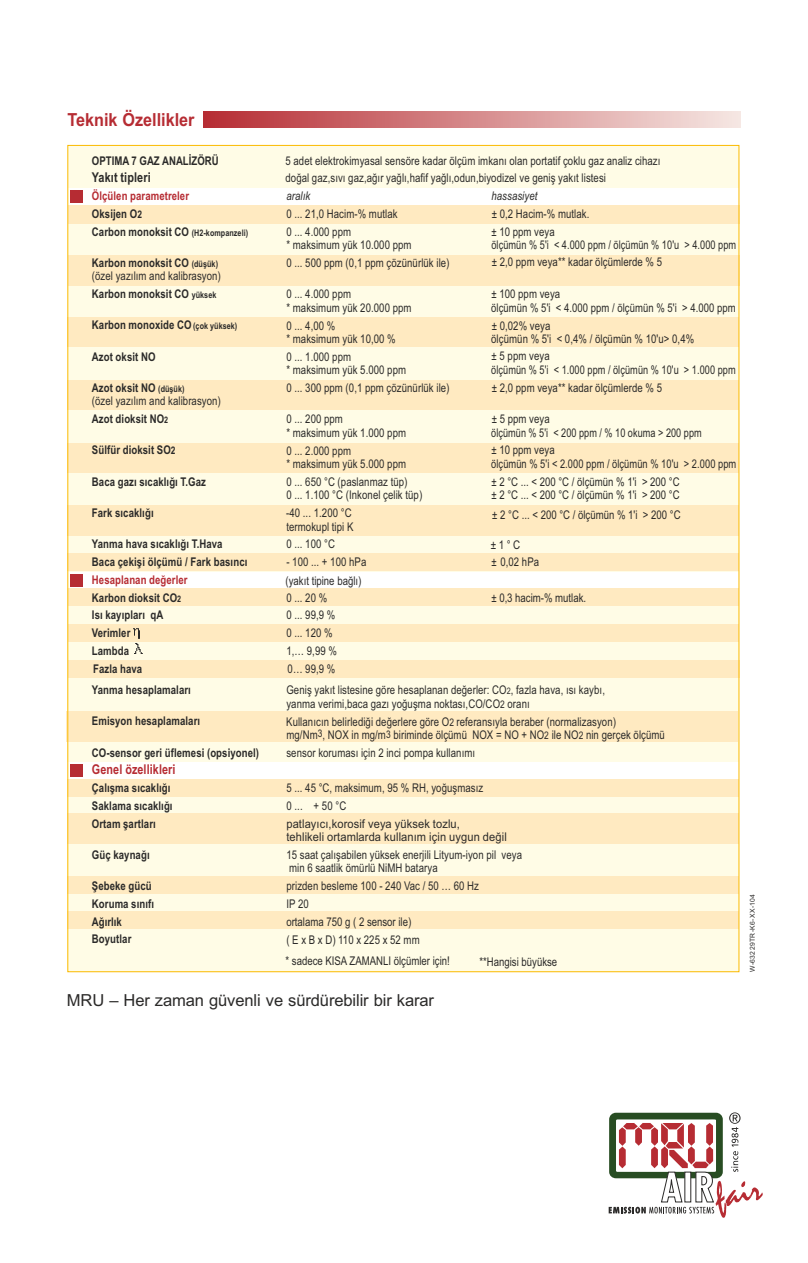
<style>
.page{position:relative;width:808px;height:1263px;background:#fff}
.page>*{position:absolute;margin:0;border:0;box-sizing:border-box;transform-origin:0 0}
.t1{font:700 18px "Arial";color:#b62c33;scale:.9 1}
.t2{font:16.5px "Arial";letter-spacing:-.005em;color:#2b2a29}
.t3{font:700 13.5px "Arial";letter-spacing:.01em;color:#b62c33;scale:.8 1}
.t4{font:700 13.5px "Arial";letter-spacing:.01em;color:#2b2a29;scale:.8 1}
.t5{font:12px/13.5px "Arial";letter-spacing:.01em;color:#2b2a29;scale:.8 1}
.t6{font:700 12px/17.7px "Arial";letter-spacing:.01em;color:#2b2a29;scale:.8 1}
.t7{font:12px/17.7px "Arial";letter-spacing:.01em;color:#2b2a29;scale:.92 1}
.t8{font:12px "Arial";letter-spacing:.01em;color:#2b2a29;scale:.77 1}
.t9{font:700 12px "Arial";letter-spacing:.01em;color:#b62c33;scale:.8 1}
.t10{font:italic 12px "Arial";letter-spacing:.01em;color:#2b2a29;scale:.8 1}
.t11{font:12px/17.7px "Arial";letter-spacing:.01em;color:#2b2a29;scale:.82 1}
.t12{font:6.75px "Arial";letter-spacing:.055em;color:#2b2a29}
.s1{color:#b62c33}
.s2{font-size:10.5px}
.s3{font-size:9px}
.s4{font-weight:700}
.s5{font-weight:700;font-size:9px}
</style>
<div class="page">
<div style="left:68px;top:146px;width:671px;height:42px;background:#fffce6"></div>
<div style="left:68px;top:206px;width:671px;height:365px;background:#fffce6"></div>
<div style="left:68px;top:588px;width:671px;height:173px;background:#fffce6"></div>
<div style="left:68px;top:779px;width:671px;height:193px;background:#fffce6"></div>
<div style="left:68px;top:206px;width:671px;height:18px;background:#ffeac1"></div>
<div style="left:68px;top:255px;width:671px;height:30px;background:#ffeac1"></div>
<div style="left:68px;top:317px;width:671px;height:30px;background:#ffeac1"></div>
<div style="left:68px;top:380px;width:671px;height:29px;background:#ffeac1"></div>
<div style="left:68px;top:443px;width:671px;height:30px;background:#ffeac1"></div>
<div style="left:68px;top:505px;width:671px;height:30px;background:#ffeac1"></div>
<div style="left:68px;top:553px;width:671px;height:18px;background:#ffeac1"></div>
<div style="left:68px;top:588px;width:671px;height:18px;background:#ffeac1"></div>
<div style="left:68px;top:624px;width:671px;height:18px;background:#ffeac1"></div>
<div style="left:68px;top:779px;width:671px;height:18px;background:#ffeac1"></div>
<div style="left:67px;top:876px;width:671px;height:17px;background:#ffeac1"></div>
<div style="left:67px;top:911px;width:671px;height:18px;background:#ffeac1"></div>
<div style="left:68px;top:813px;width:671px;height:31px;background:#ffeac1"></div>
<div style="left:68px;top:660px;width:671px;height:17px;background:#ffeac1"></div>
<div style="left:67px;top:712px;width:671px;height:30px;background:#ffeac1"></div>
<svg style="left:133px;top:628px;width:10px;height:26px"></svg>
<svg style="left:204px;top:112px;width:536px;height:15px;background:#d5898b"></svg>
<div style="left:70px;top:764px;width:13px;height:13px;background:#b62c33"></div>
<div style="left:70px;top:574px;width:13px;height:12px;background:#b62c33"></div>
<div style="left:70px;top:190px;width:13px;height:13px;background:#b62c33"></div>
<svg style="left:609px;top:1112px;width:154px;height:106px"></svg>
<h1 class="t1" style="left:67px;top:113px;width:143px">Teknik Özellikler</h1>
<p class="t6" style="left:92px;top:153px;width:160px">OPTIMA 7 GAZ ANALİZÖRÜ</p>
<p class="t4" style="left:92px;top:173px;width:75px">Yakıt tipleri</p>
<p class="t6" style="left:92px;top:188px;width:197px"><span class="s1">Ölçülen parametreler<br></span>Oksijen O<span class="s2">2<br></span>Carbon monoksit CO <span class="s3">(H2-kompanzeli)</span></p>
<p class="t5" style="left:92px;top:257px;width:163px"><span class="s4">Karbon monoksit CO</span> <span class="s5">(düşük) </span>(özel yazılım and kalibrasyon)</p>
<p class="t6" style="left:92px;top:286px;width:157px">Karbon monoksit CO <span class="s3">yüksek</span></p>
<p class="t6" style="left:92px;top:317px;width:183px">Karbon monoxide CO <span class="s3">(çok yüksek)</span></p>
<p class="t6" style="left:92px;top:349px;width:81px">Azot oksit NO</p>
<p class="t5" style="left:92px;top:382px;width:163px"><span class="s4">Azot oksit NO</span> <span class="s5">(düşük)<br></span>(özel yazılım and kalibrasyon)</p>
<p class="t6" style="left:92px;top:411px;width:97px">Azot dioksit NO<span class="s3">2</span></p>
<p class="t6" style="left:92px;top:442px;width:106px">Sülfür dioksit SO<span class="s2">2</span></p>
<p class="t6" style="left:92px;top:474px;width:144px">Baca gazı sıcaklığı T.Gaz</p>
<p class="t6" style="left:92px;top:505px;width:79px">Fark sıcaklığı</p>
<p class="t6" style="left:92px;top:536px;width:196px">Yanma hava sıcaklığı T.Hava<br>Baca çekişi ölçümü / Fark basıncı</p>
<p class="t9" style="left:92px;top:575px;width:121px">Hesaplanan değerler</p>
<p class="t5" style="left:286px;top:575px;width:96px">(yakıt tipine bağlı)</p>
<p class="t6" style="left:92px;top:589px;width:113px">Karbon dioksit CO<span class="s3">2<br></span>Isı kayıpları qA<br>Verimler<br>Lambda<br>Fazla hava</p>
<p class="t6" style="left:92px;top:682px;width:125px">Yanma hesaplamaları</p>
<p class="t6" style="left:92px;top:713px;width:137px">Emisyon hesaplamaları</p>
<p class="t6" style="left:92px;top:745px;width:210px">CO-sensor geri üflemesi (opsiyonel)</p>
<p class="t3" style="left:92px;top:764px;width:106px">Genel özellikleri</p>
<p class="t6" style="left:92px;top:780px;width:102px">Çalışma sıcaklığı<br>Saklama sıcaklığı<br>Ortam şartları</p>
<p class="t6" style="left:92px;top:847px;width:74px">Güç kaynağı</p>
<p class="t6" style="left:92px;top:878px;width:79px">Şebeke gücü<br>Koruma sınıfı<br>Ağırlık<br>Boyutlar</p>
<p class="t5" style="left:285px;top:153px;width:470px;line-height:17.7px">5 adet elektrokimyasal sensöre kadar ölçüm imkanı olan portatif çoklu gaz analiz cihazı doğal gaz,sıvı gaz,ağır yağlı,hafif yağlı,odun,biyodizel ve geniş yakıt listesi</p>
<p class="t10" style="left:286px;top:191px;width:31px">aralık</p>
<p class="t5" style="left:286px;top:206px;width:141px;line-height:17.7px">0 ... 21,0 Hacim-% mutlak<br>0 ... 4.000 ppm</p>
<p class="t5" style="left:286px;top:237px;width:205px;line-height:17.7px">* maksimum yük 10.000 ppm<br>0 ... 500 ppm (0,1 ppm çözünürlük ile)</p>
<p class="t5" style="left:286px;top:288px;width:158px">0 ... 4.000 ppm<br>* maksimum yük 20.000 ppm</p>
<p class="t5" style="left:286px;top:320px;width:138px">0 ... 4,00 %<br>* maksimum yük 10,00 %</p>
<p class="t5" style="left:286px;top:351px;width:151px">0 ... 1.000 ppm<br>* maksimum yük 5.000 ppm</p>
<p class="t5" style="left:286px;top:382px;width:205px">0 ... 300 ppm (0,1 ppm çözünürlük ile)</p>
<p class="t5" style="left:286px;top:413px;width:151px">0 ... 200 ppm<br>* maksimum yük 1.000 ppm</p>
<p class="t5" style="left:286px;top:445px;width:151px">0 ... 2.000 ppm<br>* maksimum yük 5.000 ppm</p>
<p class="t5" style="left:286px;top:476px;width:171px">0 ... 650 °C (paslanmaz tüp)<br>0 ... 1.100 °C (Inkonel çelik tüp)</p>
<p class="t5" style="left:286px;top:507px;width:86px">-40 ... 1.200 °C termokupl tipi K</p>
<p class="t5" style="left:286px;top:538px;width:62px">0 ... 100 °C</p>
<p class="t5" style="left:286px;top:556px;width:101px">- 100 ... + 100 hPa</p>
<p class="t5" style="left:286px;top:589px;width:65px;line-height:17.9px">0 ... 20 %<br>0 ... 99,9 %<br>0 ... 120 %<br>1,… 9,99 %<br>0… 99,9 %</p>
<p class="t5" style="left:286px;top:684px;width:400px">Geniş yakıt listesine göre hesaplanan değerler: CO<span class="s3">2</span>, fazla hava, ısı kaybı, yanma verimi,baca gazı yoğuşma noktası,CO/CO<span class="s2">2</span> oranı</p>
<p class="t5" style="left:286px;top:716px;width:475px">Kullanıcın belirlediği değerlere göre O<span class="s2">2</span> referansıyla beraber (normalizasyon)<br>mg/Nm<span class="s2">3</span>, NOX in mg/m<span class="s2">3</span> biriminde ölçümü NOX = NO + NO<span class="s2">2</span> ile NO<span class="s2">2</span> nin gerçek ölçümü</p>
<p class="t5" style="left:286px;top:747px;width:237px">sensor koruması için 2 inci pompa kullanımı</p>
<p class="t5" style="left:286px;top:780px;width:248px;line-height:17.7px">5 ... 45 °C, maksimum, 95 % RH, yoğuşmasız<br>0 ... + 50 °C<br>patlayıcı,korosif veya yüksek tozlu,</p>
<p class="t7" style="left:286px;top:829px;width:258px">tehlikeli ortamlarda kullanım için uygun değil<br>15 saat çalışabilen yüksek enerjili Lityum-iyon pil veya</p>
<p class="t5" style="left:286px;top:860px;width:242px;line-height:17.7px">min 6 saatlik ömürlü NiMH batarya<br>prizden besleme 100 - 240 Vac / 50 … 60 Hz<br>IP 20<br>ortalama 750 g ( 2 sensor ile)<br>( E x B x D) 110 x 225 x 52 mm</p>
<p class="t10" style="left:491px;top:191px;width:59px">hassasiyet</p>
<p class="t5" style="left:491px;top:206px;width:124px;line-height:17.7px">± 0,2 Hacim-% mutlak. ± 10 ppm veya</p>
<p class="t5" style="left:492px;top:256px;width:215px">± 2,0 ppm veya** kadar ölçümlerde % 5</p>
<p class="t8" style="left:491px;top:240px;width:319px">ölçümün % 5'i &lt; 4.000 ppm / ölçümün % 10'u &gt; 4.000 ppm</p>
<p class="t5" style="left:491px;top:288px;width:307px">± 100 ppm veya<br>ölçümün % 5'i &lt; 4.000 ppm / ölçümün % 5'i &gt; 4.000 ppm</p>
<p class="t5" style="left:491px;top:320px;width:255px">± 0,02% veya<br>ölçümün % 5'i &lt; 0,4% / ölçümün % 10'u&gt; 0,4%</p>
<p class="t5" style="left:491px;top:350px;width:307px;line-height:14px">± 5 ppm veya<br>ölçümün % 5'i &lt; 1.000 ppm / ölçümün % 10'u &gt; 1.000 ppm</p>
<p class="t5" style="left:491px;top:413px;width:265px">± 5 ppm veya<br>ölçümün % 5'i &lt; 200 ppm / % 10 okuma &gt; 200 ppm</p>
<p class="t5" style="left:491px;top:444px;width:308px">± 10 ppm veya<br>ölçümün % 5'i &lt; 2.000 ppm / ölçümün % 10'u &gt; 2.000 ppm</p>
<p class="t5" style="left:491px;top:476px;width:237px">± 2 °C ... &lt; 200 °C / ölçümün % 1'i &gt; 200 °C</p>
<p class="t5" style="left:492px;top:509px;width:237px">± 2 °C ... &lt; 200 °C / ölçümün % 1'i &gt; 200 °C</p>
<p class="t5" style="left:492px;top:382px;width:215px">± 2,0 ppm veya** kadar ölçümlerde % 5</p>
<p class="t5" style="left:491px;top:489px;width:237px">± 2 °C ... &lt; 200 °C / ölçümün % 1'i &gt; 200 °C</p>
<p class="t11" style="left:491px;top:537px;width:60px">±1 °C<br>± 0,02 hPa</p>
<p class="t5" style="left:491px;top:592px;width:120px">± 0,3 hacim-% mutlak.</p>
<p class="t5" style="left:285px;top:955px;width:207px">* sadece KISA ZAMANLI ölçümler için!</p>
<p class="t5" style="left:479px;top:956px;width:99px">**Hangisi büyükse</p>
<h2 class="t2" style="left:67px;top:994px;width:369px">MRU – Her zaman güvenli ve sürdürebilir bir karar</h2>
<p class="t12" style="left:750px;top:972px;width:80px;rotate:-90deg">W-63229TR-K6-XX-104</p>
</div>
